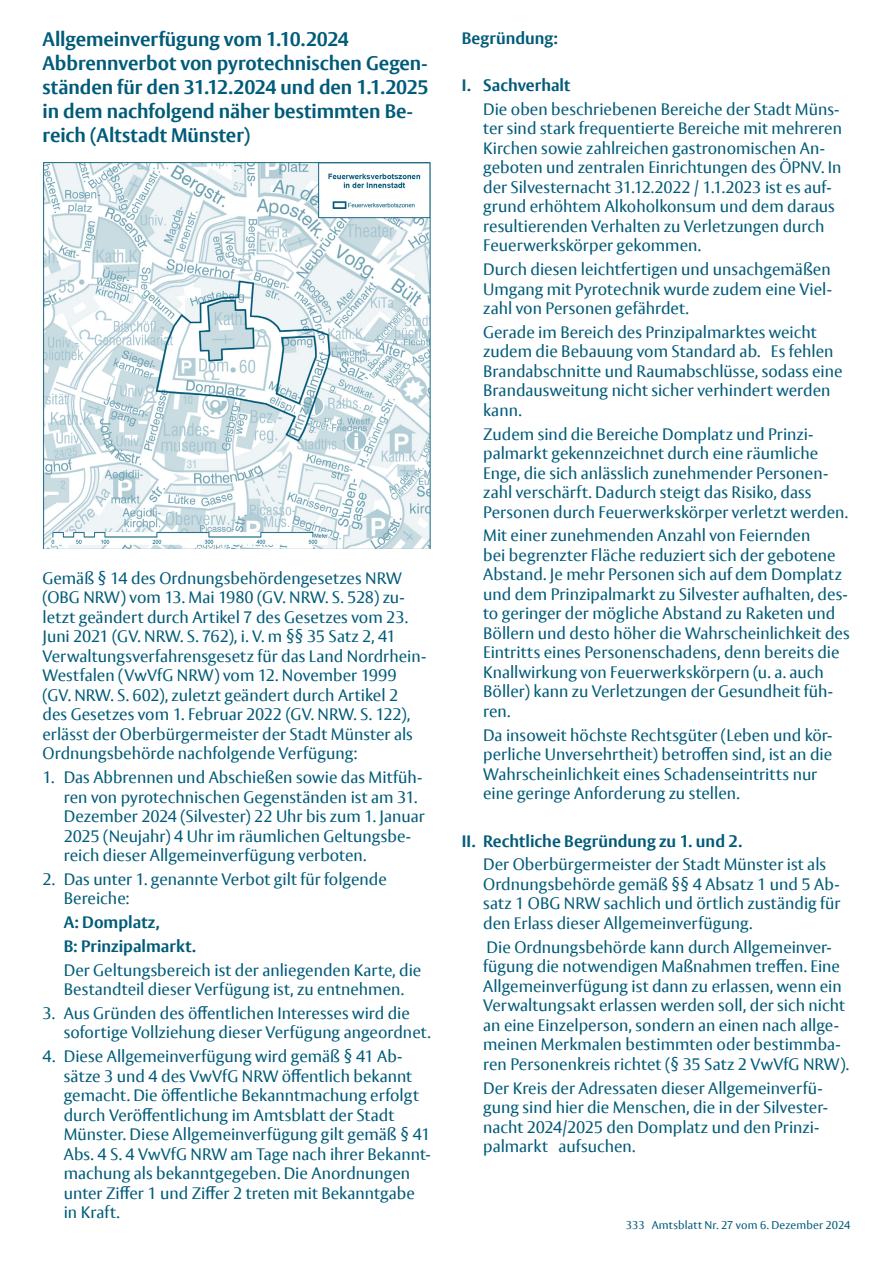
<style>
.page{position:relative;width:893px;height:1263px;background:#fff}
.page>*{position:absolute;margin:0;border:0;box-sizing:border-box;transform-origin:0 0}
.Überschrift{font:700 19.5px/24px "Vesta Pro";letter-spacing:-.005em;color:#005b79}
.Fließtexte_5_eingerü{font:16.5px/19.5px "Vesta Pro";color:#005b79}
.Fließtext{font:16.5px/19.5px "Vesta Pro";color:#005b79}
.Fließtexte_5_eingerü-2{font:700 16.5px "Vesta Pro";color:#005b79}
.Zwischenüberschrift{font:700 16.5px "Vesta Pro";color:#005b79}
.t1{font:11.25px "Vesta Pro";letter-spacing:.015em;color:#005b79}
</style>
<div class="page">
<img style="left:43px;top:162px;width:388px;height:387px">
<h2 class="Überschrift" style="left:43px;top:27px;width:388px">Allgemeinverfügung vom 1.10.2024<br>Abbrennverbot von pyrotechnischen Gegen&shy;ständen für den 31.12.2024 und den 1.1.2025 in dem nachfolgend näher bestimmten Be&shy;reich (Altstadt Münster)</h2>
<p class="Fließtext" style="left:43px;top:568px;width:385px">Gemäß § 14 des Ordnungsbehördengesetzes NRW (OBG NRW) vom 13. Mai 1980 (GV. NRW. S. 528) zu&shy;letzt geändert durch Artikel 7 des Gesetzes vom 23.<br>Juni 2021 (GV. NRW. S. 762), i. V. m §§ 35 Satz 2, 41<br>Verwaltungsverfahrensgesetz für das Land Nordrhein-Westfalen (VwVfG NRW) vom 12. November 1999 (GV. NRW. S. 602), zuletzt geändert durch Artikel 2 des Gesetzes vom 1. Februar 2022 (GV. NRW. S. 122), erlässt der Oberbürgermeister der Stadt Münster als Ordnungsbehörde nachfolgende Verfügung:</p>
<p class="Fließtext" style="left:64px;top:767px;width:362px;text-indent:-21px">1. Das Abbrennen und Abschießen sowie das Mitfüh&shy;ren von pyrotechnischen Gegenständen ist am 31.<br>Dezember 2024 (Silvester) 22 Uhr bis zum 1. Januar 2025 (Neujahr) 4 Uhr im räumlichen Geltungsbe&shy;reich dieser Allgemeinverfügung verboten.</p>
<p class="Fließtext" style="left:64px;top:869px;width:325px;text-indent:-21px">2. Das unter 1. genannte Verbot gilt für folgende<br>Bereiche:</p>
<p class="Fließtexte_5_eingerü-2" style="left:64px;top:912px;width:97px">A: Domplatz,</p>
<p class="Fließtexte_5_eingerü-2" style="left:64px;top:936px;width:134px">B: Prinzipalmarkt.</p>
<p class="Fließtexte_5_eingerü" style="left:64px;top:960px;width:359px">Der Geltungsbereich ist der anliegenden Karte, die<br>Bestandteil dieser Verfügung ist, zu entnehmen.</p>
<p class="Fließtext" style="left:64px;top:1003px;width:368px;text-indent:-21px">3. Aus Gründen des öffentlichen Interesses wird die sofortige Vollziehung dieser Verfügung angeordnet.</p>
<p class="Fließtext" style="left:64px;top:1046px;width:368px;text-indent:-21px">4. Diese Allgemeinverfügung wird gemäß § 41 Ab&shy;sätze 3 und 4 des VwVfG NRW öffentlich bekannt gemacht. Die öffentliche Bekanntmachung erfolgt durch Veröffentlichung im Amtsblatt der Stadt Münster. Diese Allgemeinverfügung gilt gemäß § 41<br>Abs. 4 S. 4 VwVfG NRW am Tage nach ihrer Bekannt&shy;machung als bekanntgegeben. Die Anordnungen unter Ziffer 1 und Ziffer 2 treten mit Bekanntgabe in Kraft.</p>
<h3 class="Zwischenüberschrift" style="left:462px;top:28px;width:98px">Begründung:</h3>
<p class="Fließtexte_5_eingerü-2" style="left:462px;top:75px;width:110px">I. Sachverhalt</p>
<p class="Fließtexte_5_eingerü" style="left:483px;top:99px;width:360px">Die oben beschriebenen Bereiche der Stadt Müns&shy;ter sind stark frequentierte Bereiche mit mehreren Kirchen sowie zahlreichen gastronomischen An&shy;geboten und zentralen Einrichtungen des ÖPNV. In der Silvesternacht 31.12.2022 / 1.1.2023 ist es auf&shy;grund erhöhtem Alkoholkonsum und dem daraus resultierenden Verhalten zu Verletzungen durch Feuerwerkskörper gekommen.</p>
<p class="Fließtexte_5_eingerü" style="left:483px;top:259px;width:350px;text-align:justify">Durch diesen leichtfertigen und unsachgemäßen Umgang mit Pyrotechnik wurde zudem eine Viel&shy;zahl von Personen gefährdet.</p>
<p class="Fließtexte_5_eingerü" style="left:483px;top:322px;width:361px">Gerade im Bereich des Prinzipalmarktes weicht zudem die Bebauung vom Standard ab. Es fehlen Brandabschnitte und Raumabschlüsse, sodass eine Brandausweitung nicht sicher verhindert werden kann.</p>
<p class="Fließtexte_5_eingerü" style="left:483px;top:424px;width:366px">Zudem sind die Bereiche Domplatz und Prinzi&shy;palmarkt gekennzeichnet durch eine räumliche Enge, die sich anlässlich zunehmender Personen&shy;zahl verschärft. Dadurch steigt das Risiko, dass Personen durch Feuerwerkskörper verletzt werden.</p>
<p class="Fließtexte_5_eingerü" style="left:483px;top:526px;width:368px">Mit einer zunehmenden Anzahl von Feiernden<br>bei begrenzter Fläche reduziert sich der gebotene Abstand. Je mehr Personen sich auf dem Domplatz und dem Prinzipalmarkt zu Silvester aufhalten, des&shy;to geringer der mögliche Abstand zu Raketen und Böllern und desto höher die Wahrscheinlichkeit des Eintritts eines Personenschadens, denn bereits die Knallwirkung von Feuerwerkskörpern (u. a. auch Böller) kann zu Verletzungen der Gesundheit füh&shy;ren.</p>
<p class="Fließtexte_5_eingerü" style="left:483px;top:725px;width:351px">Da insoweit höchste Rechtsgüter (Leben und kör&shy;perliche Unversehrtheit) betroffen sind, ist an die Wahrscheinlichkeit eines Schadenseintritts nur eine geringe Anforderung zu stellen.</p>
<p class="Fließtexte_5_eingerü-2" style="left:462px;top:831px;width:282px">II. Rechtliche Begründung zu 1. und 2.</p>
<p class="Fließtexte_5_eingerü" style="left:483px;top:855px;width:359px">Der Oberbürgermeister der Stadt Münster ist als Ordnungsbehörde gemäß §§ 4 Absatz 1 und 5 Ab&shy;satz 1 OBG NRW sachlich und örtlich zuständig für den Erlass dieser Allgemeinverfügung.</p>
<p class="Fließtexte_5_eingerü" style="left:483px;top:937px;width:368px">Die Ordnungsbehörde kann durch Allgemeinver&shy;fügung die notwendigen Maßnahmen treffen. Eine Allgemeinverfügung ist dann zu erlassen, wenn ein Verwaltungsakt erlassen werden soll, der sich nicht an eine Einzelperson, sondern an einen nach allge&shy;meinen Merkmalen bestimmten oder bestimmba&shy;ren Personenkreis richtet (§ 35 Satz 2 VwVfG NRW).</p>
<p class="Fließtexte_5_eingerü" style="left:483px;top:1078px;width:346px">Der Kreis der Adressaten dieser Allgemeinverfü&shy;gung sind hier die Menschen, die in der Silvester&shy;nacht 2024/2025 den Domplatz und den Prinzi&shy;palmarkt aufsuchen.</p>
<p class="t1" style="left:626px;top:1218px;width:226px">333 Amtsblatt Nr. 27 vom 6. Dezember 2024</p>
</div>
